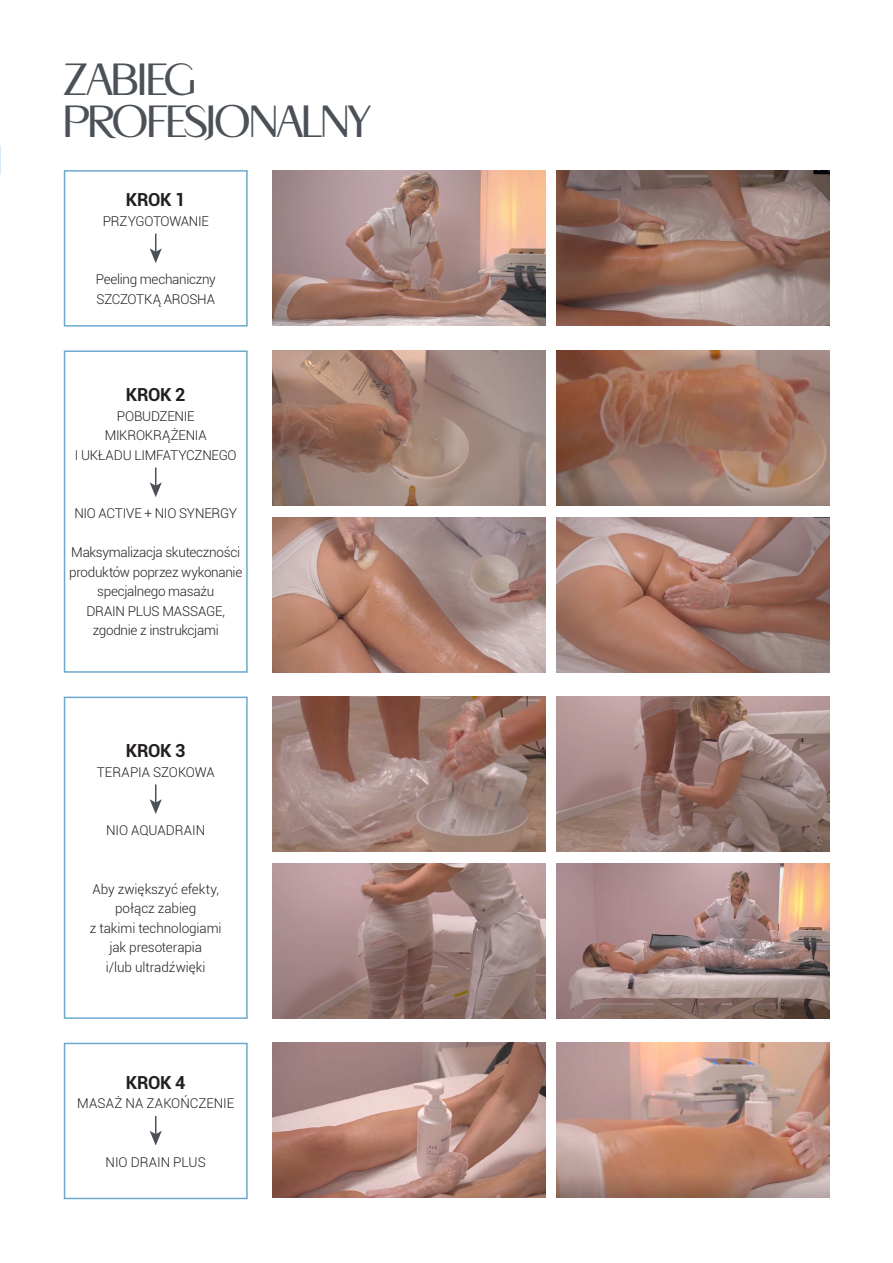
<style>
.page{position:relative;width:893px;height:1263px;background:#fff}
.page>*{position:absolute;margin:0;border:0;box-sizing:border-box;transform-origin:0 0}
.t1{font:45px/42px "APOLLO";letter-spacing:-.02em;color:#4b5156}
.t2{font:700 18px "Roboto";letter-spacing:-.02em;color:#231f20}
.t3{font:300 13.5px/19.5px "Roboto";letter-spacing:-.015em;color:#231f20;text-align:center}
.t4{font:300 13.5px "Roboto";letter-spacing:.005em;color:#231f20}
</style>
<div class="page">
<img style="left:272px;top:170px;width:273px;height:155px">
<img style="left:556px;top:170px;width:273px;height:155px">
<svg style="left:150px;top:234px;width:12px;height:29px"></svg>
<div style="left:64px;top:170px;width:184px;height:157px;border:2px solid #6da9cf"></div>
<img style="left:272px;top:1043px;width:273px;height:155px">
<img style="left:556px;top:1043px;width:273px;height:155px">
<svg style="left:150px;top:1116px;width:12px;height:29px"></svg>
<div style="left:64px;top:1043px;width:184px;height:156px;border:2px solid #6da9cf"></div>
<img style="left:272px;top:697px;width:273px;height:154px">
<img style="left:272px;top:864px;width:273px;height:155px">
<img style="left:556px;top:697px;width:273px;height:154px">
<img style="left:556px;top:864px;width:273px;height:155px">
<svg style="left:150px;top:784px;width:12px;height:30px"></svg>
<div style="left:64px;top:697px;width:184px;height:322px;border:2px solid #6da9cf"></div>
<img style="left:272px;top:350px;width:273px;height:155px">
<img style="left:272px;top:518px;width:273px;height:155px">
<img style="left:556px;top:350px;width:273px;height:155px">
<img style="left:556px;top:518px;width:273px;height:155px">
<svg style="left:150px;top:468px;width:12px;height:29px"></svg>
<div style="left:64px;top:350px;width:184px;height:323px;border:2px solid #6da9cf"></div>
<h1 class="t1" style="left:64px;top:59px;width:309px">ZABIEG<br>PROFESJONALNY</h1>
<h2 class="t2" style="left:126px;top:187px;width:61px">KROK 1</h2>
<p class="t3" style="left:103px;top:211px;width:108px">PRZYGOTOWANIE</p>
<p class="t3" style="left:96px;top:269px;width:122px;text-align:left">Peeling mechaniczny<br>SZCZOTKĄ AROSHA</p>
<h2 class="t2" style="left:126px;top:382px;width:61px">KROK 2</h2>
<p class="t3" style="left:75px;top:406px;width:163px">POBUDZENIE<br>MIKROKRĄŻENIA<br>I UKŁADU LIMFATYCZNEGO</p>
<p class="t3" style="left:74px;top:503px;width:164px">NIO ACTIVE + NIO SYNERGY</p>
<p class="t3" style="left:69px;top:542px;width:175px">Maksymalizacja skuteczności produktów poprzez wykonanie specjalnego masażu<br>DRAIN PLUS MASSAGE, zgodnie z instrukcjami</p>
<h2 class="t2" style="left:126px;top:738px;width:61px">KROK 3</h2>
<p class="t3" style="left:97px;top:762px;width:119px">TERAPIA SZOKOWA</p>
<p class="t3" style="left:106px;top:820px;width:101px">NIO AQUADRAIN</p>
<p class="t3" style="left:90px;top:879px;width:133px">Aby zwiększyć efekty, połącz zabieg<br>z takimi technologiami jak presoterapia<br>i/lub ultradźwięki</p>
<h2 class="t2" style="left:126px;top:1069px;width:61px">KROK 4</h2>
<p class="t4" style="left:77px;top:1094px;width:158px">MASAŻ NA ZAKOŃCZENIE</p>
<p class="t3" style="left:106px;top:1152px;width:102px">NIO DRAIN PLUS</p>
</div>
